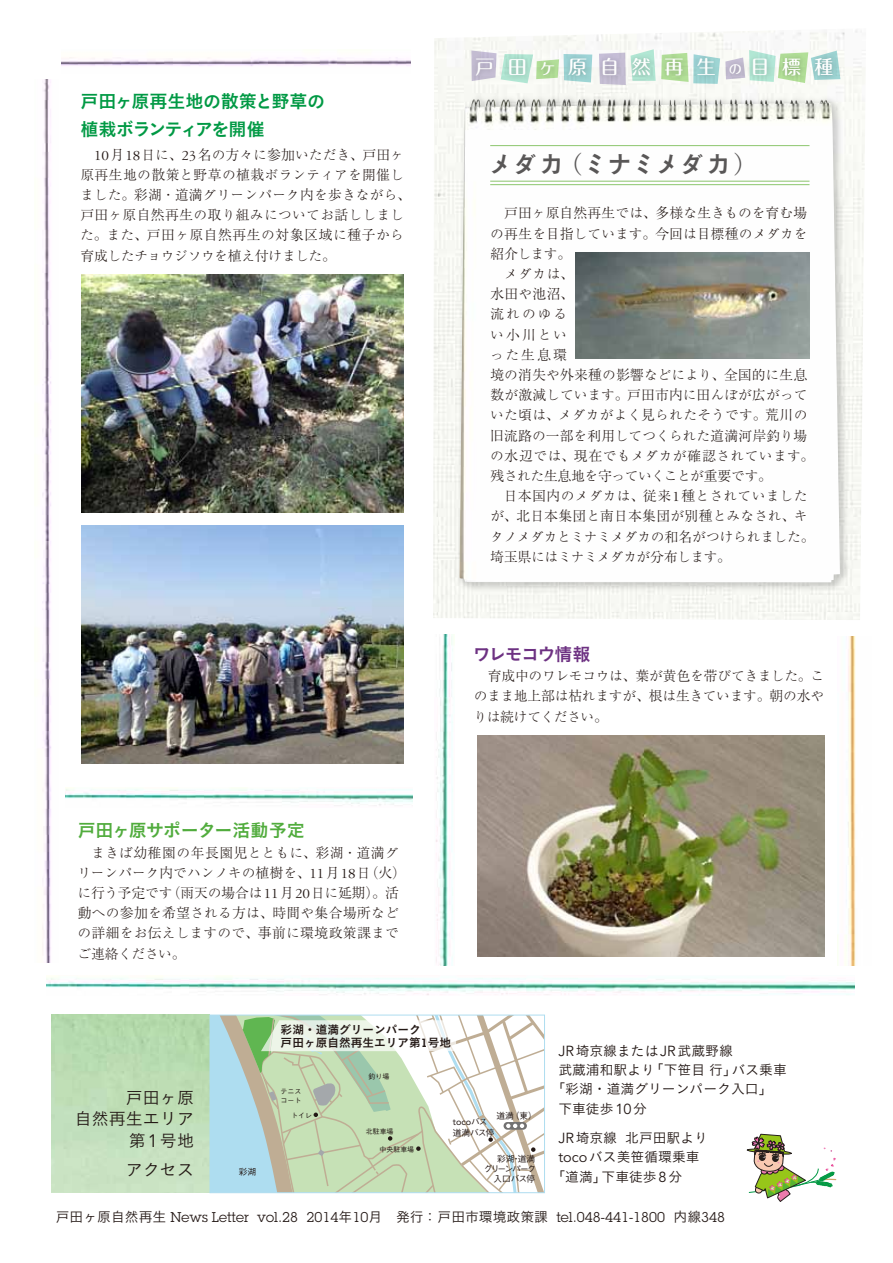
<style>
.page{position:relative;width:893px;height:1263px;background:#fff}
.page>*{position:absolute;margin:0;border:0;box-sizing:border-box;transform-origin:0 0}
.t1{font:23.4px "Hira Sans Old Std W6";letter-spacing:.03em;color:#595757}
.t2{font:500 19.05px "Maru Fo Pro";letter-spacing:.67em;color:#fff}
.t3{font:18px/27.6px "Koburina Go Std W6";letter-spacing:-.03em;color:#094}
.t4{font:18px "Koburina Go Std W6";letter-spacing:-.03em;color:#51ac3d}
.t5{font:18px "Koburina Go Std W6";letter-spacing:-.09em;color:#6d3182}
.t6{font:16.95px/21.3px "Koburina Go Std W3";color:#231815;text-align:right}
.t7{font:13.8px/20.2px "Ryumin Std Light KS";letter-spacing:-.01em;color:#231815}
.t8{font:300 13.8px/20.2px "Ryumin Pr 6";letter-spacing:.02em;color:#231815}
.t9{font:13.8px "Koburina Go Std W3";color:#231815}
.t10{font:13.8px "Lubalin Graph Std";color:#231815}
.t11{font:13.8px/20.2px "Ryumin Std Light KS";letter-spacing:.01em;color:#231815}
.t12{font:13.8px/20.2px "Ryumin Std Light KS";letter-spacing:-.035em;color:#231815}
.t13{font:300 13.8px "Ryumin Pr 6";letter-spacing:.045em;color:#231815}
.t14{font:300 13.8px "Ryumin Pr 6";letter-spacing:.04em;color:#231815}
.t15{font:13.8px "Ryumin Std Light KS";letter-spacing:.015em;color:#231815}
.t16{font:13.8px "Ryumin Std Light KS";letter-spacing:-.03em;color:#231815}
.t17{font:11.7px/13.4px "Koburina Go Std W6";color:#231815}
.t18{font:9.15px "Avenir LT Std";color:#231815}
.t19{font:500 8.7px/10.5px "Gothic BBB Pr 6";letter-spacing:-.085em;color:#231815;text-align:right}
.t20{font:500 6.9px/8.7px "Gothic BBB Pr 6";color:#231815}
.s1{font-family:"Garamond 3 LT Std";font-weight:400;font-size:15.15px}
.s2{font-family:"Ryumin Std Light KS";font-weight:400}
.s3{font-family:"Ryumin Pr 6";font-weight:300}
.s4{font-family:"Garamond 3 LT Std";font-size:15.15px}
.s5{font-size:13.05px}
.s6{font-family:"Avenir LT Std";font-size:17.85px}
.s7{font-family:"Lubalin Graph Std";font-weight:600}
.s8{font-family:"Gothic BBB Pr 6";font-weight:500;font-size:8.7px}
.s9{font-family:"Avenir LT Std";font-size:14.55px}
.s10{font-family:"Koburina Go Std W3"}
</style>
<div class="page">
<img style="left:746px;top:1134px;width:91px;height:68px">
<img style="left:433px;top:30px;width:432px;height:590px">
<img style="left:81px;top:274px;width:323px;height:238px">
<img style="left:81px;top:525px;width:323px;height:239px">
<svg style="left:210px;top:1015px;width:334px;height:178px"></svg>
<img style="left:66px;top:788px;width:346px;height:18px">
<img style="left:436px;top:634px;width:17px;height:332px">
<img style="left:47px;top:977px;width:808px;height:18px">
<img style="left:61px;top:57px;width:349px;height:9px">
<img style="left:42px;top:79px;width:9px;height:883px">
<img style="left:837px;top:636px;width:19px;height:329px">
<img style="left:477px;top:735px;width:347px;height:222px">
<img style="left:452px;top:90px;width:402px;height:504px">
<img style="left:459px;top:99px;width:381px;height:483px">
<hr style="left:490px;top:145px;width:319px;height:1px;background:#8cc66d">
<hr style="left:490px;top:181px;width:319px;height:1px;background:#8cc66d">
<hr style="left:490px;top:184px;width:319px;height:1px;background:#8cc66d">
<img style="left:466px;top:48px;width:390px;height:39px">
<img style="left:576px;top:253px;width:233px;height:106px">
<h3 class="t3" style="left:80px;top:88px;width:246px">戸田ヶ原再生地の散策と野草の植栽ボランティアを開催</h3>
<p class="t8" style="left:80px;top:143px;width:325px;text-align:right"><span class="s1">10</span>月<span class="s1">18</span>日<span class="s2">に</span>、<span class="s1">23</span>名<span class="s2">の</span>方々<span class="s2">に</span>参加<span class="s2">いただき</span>、戸田<span class="s2">ヶ</span>原再生地<span class="s2">の</span>散策<span class="s2">と</span>野草<span class="s2">の</span>植栽<span class="s2">ボランティアを</span>開催<span class="s2">し</span></p>
<p class="t11" style="left:80px;top:183px;width:332px">ました<span class="s3">。彩湖・道満</span>グリーンパーク<span class="s3">内</span>を<span class="s3">歩</span>きながら<span class="s3">、戸田</span>ヶ<span class="s3">原自然再生</span>の<span class="s3">取</span>り<span class="s3">組</span>みについてお<span class="s3">話</span>ししまし</p>
<p class="t13" style="left:80px;top:224px;width:325px"><span class="s2">た</span>。<span class="s2">また</span>、戸田<span class="s2">ヶ</span>原自然再生<span class="s2">の</span>対象区域<span class="s2">に</span>種子<span class="s2">から</span></p>
<p class="t16" style="left:80px;top:246px;width:257px"><span class="s3">育成</span>したチョウジソウを<span class="s3">植</span>え<span class="s3">付</span>けました<span class="s3">。</span></p>
<h3 class="t4" style="left:78px;top:817px;width:229px">戸田ヶ原サポーター活動予定</h3>
<p class="t14" style="left:91px;top:842px;width:309px"><span class="s2">まきば</span>幼稚園<span class="s2">の</span>年長園児<span class="s2">とともに</span>、彩湖・道満<span class="s2">グ</span></p>
<p class="t7" style="left:77px;top:861px;width:330px">リーンパーク<span class="s3">内</span>でハンノキの<span class="s3">植樹</span>を<span class="s3">、</span><span class="s4">11</span><span class="s3">月</span><span class="s4">18</span><span class="s3">日（火）</span></p>
<p class="t8" style="left:78px;top:882px;width:323px"><span class="s2">に</span>行<span class="s2">う</span>予定<span class="s2">です</span>（雨天<span class="s2">の</span>場合<span class="s2">は</span><span class="s1">11</span>月<span class="s1">20</span>日<span class="s2">に</span>延期）。活動<span class="s2">への</span>参加<span class="s2">を</span>希望<span class="s2">される</span>方<span class="s2">は</span>、時間<span class="s2">や</span>集合場所<span class="s2">など</span></p>
<p class="t7" style="left:77px;top:922px;width:323px">の<span class="s3">詳細</span>をお<span class="s3">伝</span>えしますので<span class="s3">、事前</span>に<span class="s3">環境政策課</span>までご<span class="s3">連絡</span>ください<span class="s3">。</span></p>
<h2 class="t2" style="left:475px;top:52px;width:360px">戸田ヶ原自然再生 <span class="s5">の</span>目標種</h2>
<h1 class="t1" style="left:489px;top:146px;width:270px">メダカ（ミナミメダカ）</h1>
<p class="t8" style="left:504px;top:202px;width:305px">戸田<span class="s2">ヶ</span>原自然再生<span class="s2">では</span>、多様<span class="s2">な</span>生<span class="s2">きものを</span>育<span class="s2">む</span>場</p>
<p class="t7" style="left:490px;top:222px;width:319px">の<span class="s3">再生</span>を<span class="s3">目指</span>しています<span class="s3">。今回</span>は<span class="s3">目標種</span>のメダカを</p>
<p class="t8" style="left:490px;top:243px;width:82px">紹介<span class="s2">します</span>。</p>
<p class="t7" style="left:504px;top:262px;width:72px">メダカは<span class="s3">、</span></p>
<p class="t8" style="left:490px;top:283px;width:85px">水田<span class="s2">や</span>池沼、</p>
<p class="t7" style="left:490px;top:303px;width:78px"><span class="s3">流</span>れのゆるい<span class="s3">小川</span>とい</p>
<p class="t8" style="left:490px;top:344px;width:319px"><span class="s2">った</span>生息環<br>境<span class="s2">の</span>消失<span class="s2">や</span>外来種<span class="s2">の</span>影響<span class="s2">などにより</span>、全国的<span class="s2">に</span>生息</p>
<p class="t7" style="left:490px;top:384px;width:319px"><span class="s3">数</span>が<span class="s3">激減</span>しています<span class="s3">。戸田市内</span>に<span class="s3">田</span>んぼが<span class="s3">広</span>がっていた<span class="s3">頃</span>は<span class="s3">、</span>メダカがよく<span class="s3">見</span>られたそうです<span class="s3">。荒川</span>の</p>
<p class="t8" style="left:490px;top:424px;width:319px">旧流路<span class="s2">の</span>一部<span class="s2">を</span>利用<span class="s2">してつくられた</span>道満河岸釣<span class="s2">り</span>場</p>
<p class="t7" style="left:490px;top:444px;width:326px">の<span class="s3">水辺</span>では<span class="s3">、現在</span>でもメダカが<span class="s3">確認</span>されています<span class="s3">。残</span>された<span class="s3">生息地</span>を<span class="s3">守</span>っていくことが<span class="s3">重要</span>です<span class="s3">。</span></p>
<p class="t15" style="left:504px;top:486px;width:305px"><span class="s3">日本国内</span>のメダカは<span class="s3">、従来</span><span class="s4">1</span><span class="s3">種</span>とされていました</p>
<p class="t8" style="left:490px;top:505px;width:319px"><span class="s2">が</span>、北日本集団<span class="s2">と</span>南日本集団<span class="s2">が</span>別種<span class="s2">とみなされ</span>、<span class="s2">キ</span></p>
<p class="t12" style="left:490px;top:525px;width:326px">タノメダカとミナミメダカの<span class="s3">和名</span>がつけられました<span class="s3">。埼玉県</span>にはミナミメダカが<span class="s3">分布</span>します<span class="s3">。</span></p>
<h3 class="t5" style="left:473px;top:640px;width:119px">ワレモコウ情報</h3>
<p class="t7" style="left:474px;top:665px;width:352px;text-align:justify;text-indent:14px"><span class="s3">育成中</span>のワレモコウは<span class="s3">、葉</span>が<span class="s3">黄色</span>を<span class="s3">帯</span>びてきました<span class="s3">。</span>このまま<span class="s3">地上部</span>は<span class="s3">枯</span>れますが<span class="s3">、根</span>は<span class="s3">生</span>きています<span class="s3">。朝</span>の<span class="s3">水</span>やりは<span class="s3">続</span>けてください<span class="s3">。</span></p>
<p class="t6" style="left:75px;top:1087px;width:121px">戸田ヶ原<br>自然再生エリア第<span class="s6">1</span>号地</p>
<p class="t6" style="left:126px;top:1159px;width:70px">アクセス</p>
<p class="t19" style="left:239px;top:1166px;width:19px">彩湖</p>
<p class="t17" style="left:281px;top:1023px;width:172px">彩湖・道満グリーンパーク<br>戸田ヶ原自然再生エリア第<span class="s7">1</span>号地</p>
<p class="t20" style="left:281px;top:1086px;width:22px">テニスコート</p>
<p class="t20" style="left:291px;top:1110px;width:22px">トイレ</p>
<p class="t20" style="left:368px;top:1071px;width:22px">釣り場</p>
<p class="t20" style="left:366px;top:1127px;width:29px">北駐車場</p>
<p class="t20" style="left:379px;top:1144px;width:36px">中央駐車場</p>
<p class="t19" style="left:496px;top:1110px;width:42px">道満（東）</p>
<p class="t18" style="left:453px;top:1117px;width:36px">toco<span class="s8">バス</span></p>
<p class="t19" style="left:453px;top:1127px;width:43px">道満バス停</p>
<p class="t19" style="left:484px;top:1152px;width:53px">彩湖・道満<br>グリーンパーク入口バス停</p>
<p class="t9" style="left:558px;top:1040px;width:176px"><span class="s9">JR</span>埼京線または<span class="s9">JR</span>武蔵野線</p>
<p class="t9" style="left:558px;top:1060px;width:230px">武蔵浦和駅より「下笹目行」バス乗車</p>
<p class="t9" style="left:551px;top:1079px;width:223px">「彩湖・道満グリーンパーク入口」</p>
<p class="t9" style="left:558px;top:1098px;width:90px">下車徒歩<span class="s9">10</span>分</p>
<p class="t9" style="left:558px;top:1128px;width:151px"><span class="s9">JR</span>埼京線北戸田駅より</p>
<p class="t9" style="left:558px;top:1147px;width:143px"><span class="s9">toco</span>バス美笹循環乗車</p>
<p class="t9" style="left:551px;top:1166px;width:132px">「道満」下車徒歩<span class="s9">8</span>分</p>
<p class="t10" style="left:56px;top:1209px;width:671px"><span class="s10">戸田ヶ原自然再生</span> News Letter vol.28 2014<span class="s10">年</span>10<span class="s10">月 発行：戸田市環境政策課</span> tel.048-441-1800 <span class="s10">内線</span>348</p>
</div>
